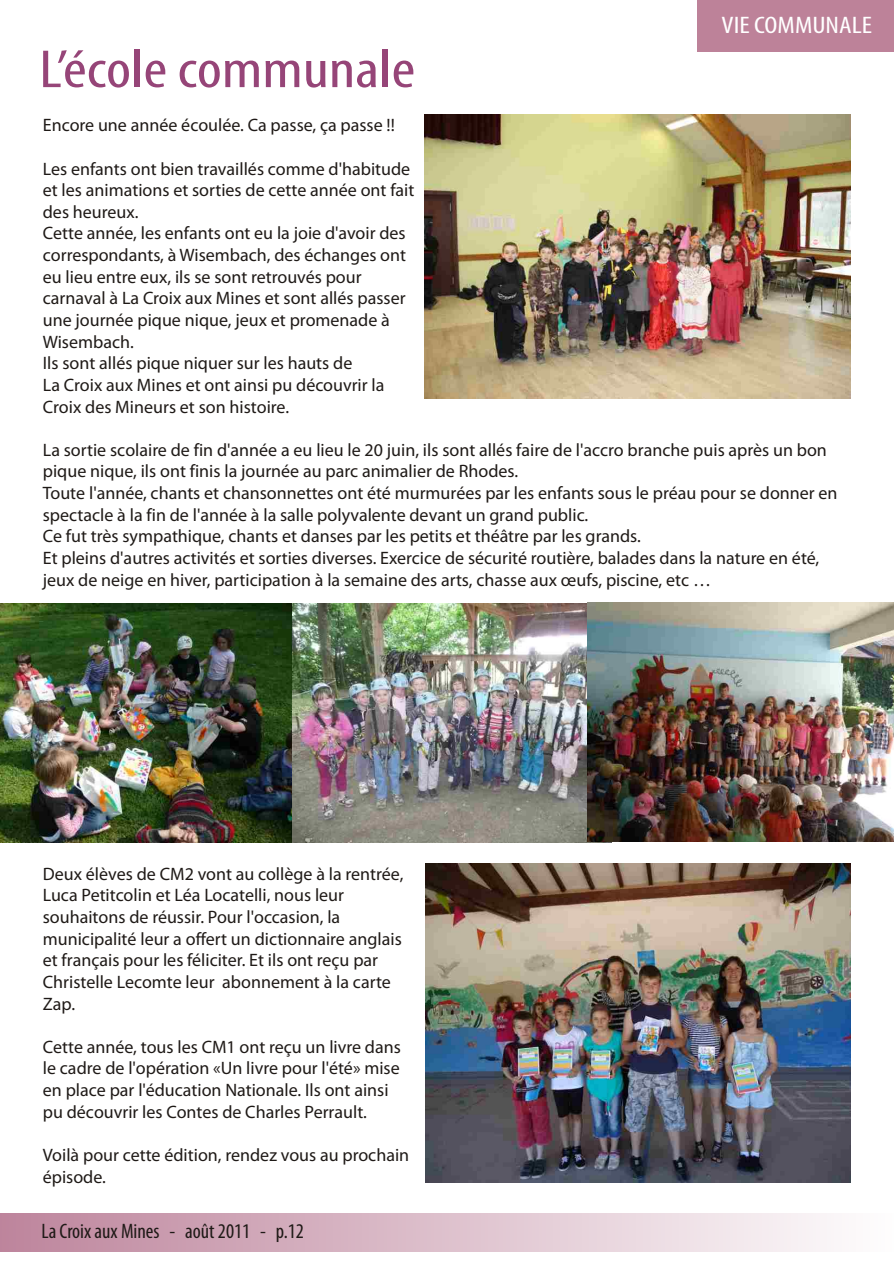
<style>
.page{position:relative;width:894px;height:1263px;background:#fff}
.page>*{position:absolute;margin:0;border:0;box-sizing:border-box;transform-origin:0 0}
.t1{font:condensed 54px "Myriad Pro";color:#964578;scale:1.21 1}
.t2{font:condensed 24px "Myriad Pro";color:#fff;scale:1.21 1}
.t3{font:condensed 21px "Myriad Pro";color:#1f1a17}
.t4{font:18px/21.6px "Myriad Pro";color:#1f1a17}
</style>
<div class="page">
<div style="left:697px;top:0;width:197px;height:52px;background:#bd8299"></div>
<div style="left:0;top:1214px;width:894px;height:38px;background:linear-gradient(to right,#bd859c,#fefdfe)"></div>
<img style="left:425px;top:864px;width:425px;height:318px">
<img style="left:0;top:604px;width:307px;height:239px">
<img style="left:292px;top:603px;width:295px;height:239px">
<img style="left:587px;top:603px;width:307px;height:239px">
<img style="left:425px;top:115px;width:425px;height:283px">
<h2 class="t2" style="left:721px;top:15px;width:126px">VIE COMMUNALE</h2>
<h1 class="t1" style="left:39px;top:47px;width:312px">L’école communale</h1>
<p class="t4" style="left:43px;top:116px;width:354px">Encore une année écoulée. Ca passe, ça passe !!</p>
<p class="t4" style="left:43px;top:159px;width:373px">Les enfants ont bien travaillés comme d'habitude et les animations et sorties de cette année ont fait des heureux.<br>Cette année, les enfants ont eu la joie d'avoir des correspondants, à Wisembach, des échanges ont eu lieu entre eux, ils se sont retrouvés pour carnaval à La Croix aux Mines et sont allés passer une journée pique nique, jeux et promenade à Wisembach.<br>Ils sont allés pique niquer sur les hauts de<br>La Croix aux Mines et ont ainsi pu découvrir la Croix des Mineurs et son histoire.</p>
<p class="t4" style="left:43px;top:440px;width:796px">La sortie scolaire de fin d'année a eu lieu le 20 juin, ils sont allés faire de l'accro branche puis après un bon pique nique, ils ont finis la journée au parc animalier de Rhodes.<br>Toute l'année, chants et chansonnettes ont été murmurées par les enfants sous le préau pour se donner en spectacle à la fin de l'année à la salle polyvalente devant un grand public.<br>Ce fut très sympathique, chants et danses par les petits et théâtre par les grands.<br>Et pleins d'autres activités et sorties diverses. Exercice de sécurité routière, balades dans la nature en été, jeux de neige en hiver, participation à la semaine des arts, chasse aux œufs, piscine, etc …</p>
<p class="t4" style="left:43px;top:864px;width:362px">Deux élèves de CM2 vont au collège à la rentrée, Luca Petitcolin et Léa Locatelli, nous leur souhaitons de réussir. Pour l'occasion, la municipalité leur a offert un dictionnaire anglais et français pour les féliciter. Et ils ont reçu par Christelle Lecomte leur abonnement à la carte Zap.</p>
<p class="t4" style="left:43px;top:1038px;width:360px">Cette année, tous les CM1 ont reçu un livre dans le cadre de l'opération «Un livre pour l'été» mise en place par l'éducation Nationale. Ils ont ainsi pu découvrir les Contes de Charles Perrault.</p>
<p class="t4" style="left:43px;top:1146px;width:368px">Voilà pour cette édition, rendez vous au prochain épisode.</p>
<p class="t3" style="left:41px;top:1222px;width:264px">La Croix aux Mines - août 2011 - p.12</p>
</div>
